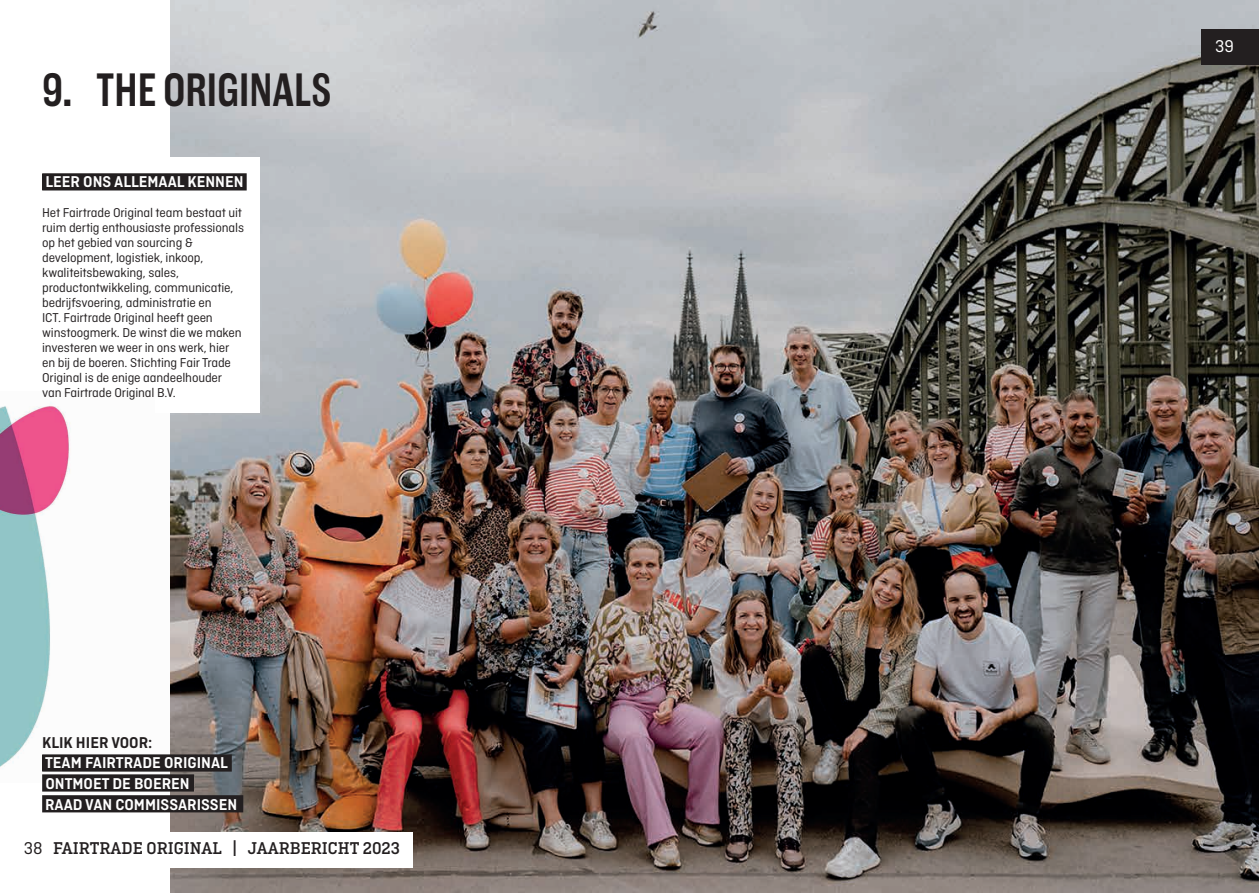
<style>
.page{position:relative;width:1259px;height:893px;background:#fff}
.page>*{position:absolute;margin:0;border:0;box-sizing:border-box;transform-origin:0 0}
.t1{font:500 48px "Americane Cond";letter-spacing:.015em;color:#231f20}
.t2{font:500 18px "Ciutadella Slab";color:#231f20}
.t3{font:18px "Ciutadella";color:#fff}
.t4{font:600 16.5px/21.1px "Ciutadella";color:#fff}
.t5{font:600 16.5px "Ciutadella";color:#231f20}
.t6{font:13.5px/15px "Ciutadella";letter-spacing:-.01em;color:#231f20}
.s1{font-family:"Ciutadella";font-weight:400}
</style>
<div class="page">
<img style="left:0;top:402px;width:71px;height:365px">
<img style="left:170px;top:0;width:1089px;height:892px">
<div style="left:155px;top:157px;width:105px;height:255px;background:#fff"></div>
<div style="left:43px;top:174px;width:203px;height:16px;background:#231f20"></div>
<div style="left:42px;top:173px;width:205px;height:17px;border:2px solid #231f20"></div>
<div style="left:43px;top:755px;width:188px;height:16px;background:#231f20"></div>
<div style="left:42px;top:754px;width:190px;height:18px;border:2px solid #231f20"></div>
<div style="left:43px;top:775px;width:150px;height:16px;background:#231f20"></div>
<div style="left:42px;top:774px;width:152px;height:18px;border:2px solid #231f20"></div>
<div style="left:43px;top:796px;width:199px;height:16px;background:#231f20"></div>
<div style="left:42px;top:795px;width:201px;height:17px;border:2px solid #231f20"></div>
<div style="left:0;top:832px;width:413px;height:35px;background:#fff"></div>
<div style="left:1201px;top:29px;width:58px;height:35px;background:#231f20"></div>
<h1 class="t1" style="left:43px;top:62px;width:290px">9. THE ORIGINALS</h1>
<p class="t4" style="left:45px;top:171px;width:200px">LEER ONS ALLEMAAL KENNEN</p>
<p class="t6" style="left:42px;top:205px;width:203px">Het Fairtrade Original team bestaat uit ruim dertig enthousiaste professionals op het gebied van sourcing &amp; development, logistiek, inkoop, kwaliteitsbewaking, sales, productontwikkeling, communicatie, bedrijfsvoering, administratie en<br>ICT. Fairtrade Original heeft geen winstoogmerk. De winst die we maken investeren we weer in ons werk, hier en bij de boeren. Stichting Fair Trade Original is de enige aandeelhouder van Fairtrade Original B.V.</p>
<p class="t5" style="left:42px;top:733px;width:112px">KLIK HIER VOOR:</p>
<p class="t4" style="left:45px;top:752px;width:194px">TEAM FAIRTRADE ORIGINAL<br>ONTMOET DE BOEREN<br>RAAD VAN COMMISSARISSEN</p>
<h2 class="t2" style="left:24px;top:838px;width:378px"><span class="s1">38</span> FAIRTRADE ORIGINAL | JAARBERICHT 2023</h2>
<h2 class="t3" style="left:1215px;top:37px;width:20px">39</h2>
</div>
